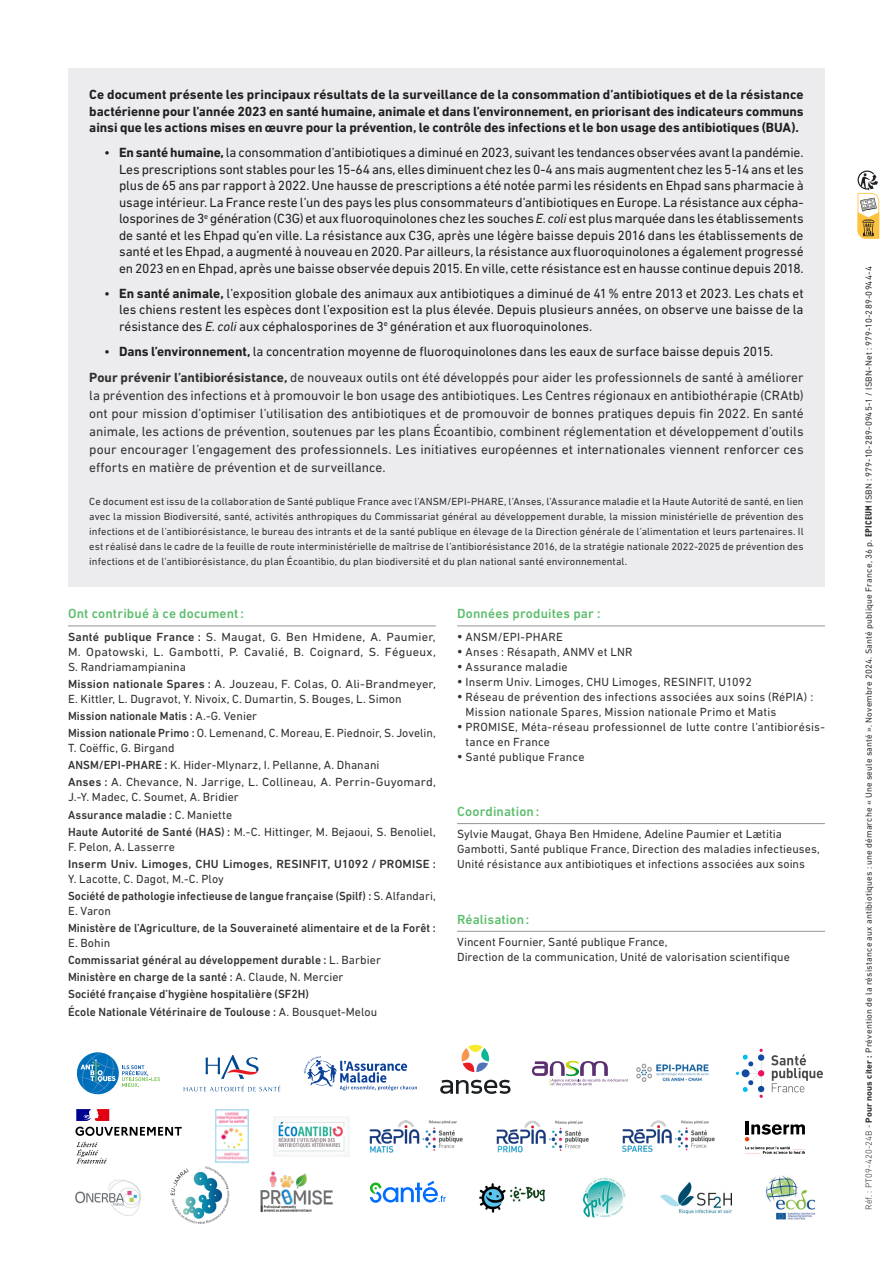
<style>
.page{position:relative;width:893px;height:1263px;background:#fff}
.page>*{position:absolute;margin:0;border:0;box-sizing:border-box;transform-origin:0 0}
.t1{font:13.5px/16.5px "DIN Next LT Pro";letter-spacing:-.005em;color:#231f20;text-align:justify}
.t2{font:13.5px/18px "DIN Next LT Pro";color:#333233;text-align:justify}
._05-Texte_Courant{font:700 13.5px/16.5px "DIN Next LT Pro";letter-spacing:-.005em;color:#231f20;text-align:justify}
.t3{font:500 13.5px "DIN Next LT Pro";letter-spacing:.01em;color:#5dbd6d}
.contributions{font:12px/15px "DIN Next LT Pro";letter-spacing:.01em;color:#333233}
.contributions-2{font:500 12px/15px "DIN Next LT Pro";letter-spacing:.005em;color:#333233}
.contributions-3{font:12px/15px "DIN Next LT Pro";letter-spacing:.01em;color:#333233;scale:1.05 1}
.contributions-4{font:500 12px/15px "DIN Next LT Pro";letter-spacing:.005em;color:#333233;scale:.96 1}
.t4{font:10.5px/15px "DIN Next LT Pro";letter-spacing:.01em;color:#333233;text-align:justify}
.t5{font:9px "DIN Next LT Pro";letter-spacing:.025em;color:#333233}
.s1{font-weight:700}
.s2{font-style:italic}
.s3{font-weight:500}
.s4{font-weight:400}
.s5{font-weight:300}
.s6{font-family:"Epiceum"}
</style>
<div class="page">
<svg style="left:76px;top:1142px;width:31px;height:21px"></svg>
<svg style="left:75px;top:1109px;width:107px;height:27px"></svg>
<div style="left:68px;top:68px;width:757px;height:518px;background:#ececee"></div>
<hr style="left:68px;top:626px;width:368px;height:1px;background:#919698">
<hr style="left:457px;top:823px;width:368px;height:1px;background:#919698">
<hr style="left:457px;top:931px;width:368px;height:1px;background:#919698">
<hr style="left:457px;top:626px;width:368px;height:1px;background:#919698">
<svg style="left:76px;top:1052px;width:84px;height:43px"></svg>
<svg style="left:184px;top:1085px;width:96px;height:6px"></svg>
<svg style="left:206px;top:1055px;width:53px;height:24px"></svg>
<img style="left:766px;top:1175px;width:49px;height:45px">
<img style="left:75px;top:1180px;width:65px;height:35px">
<img style="left:582px;top:1178px;width:44px;height:40px">
<svg style="left:370px;top:1181px;width:76px;height:22px"></svg>
<img style="left:479px;top:1183px;width:67px;height:29px">
<img style="left:660px;top:1182px;width:71px;height:31px">
<img style="left:273px;top:1116px;width:76px;height:40px">
<img style="left:215px;top:1110px;width:34px;height:53px">
<img style="left:369px;top:1120px;width:94px;height:33px">
<img style="left:496px;top:1120px;width:93px;height:33px">
<img style="left:622px;top:1120px;width:93px;height:32px">
<img style="left:260px;top:1171px;width:73px;height:42px">
<img style="left:170px;top:1166px;width:60px;height:58px">
<svg style="left:440px;top:1080px;width:70px;height:14px"></svg>
<svg style="left:461px;top:1045px;width:28px;height:27px"></svg>
<svg style="left:304px;top:1056px;width:113px;height:34px"></svg>
<hr style="left:745px;top:1121px;width:4px;height:13px;background:#000">
<svg style="left:745px;top:1124px;width:60px;height:30px"></svg>
<svg style="left:736px;top:1049px;width:28px;height:49px"></svg>
<svg style="left:771px;top:1054px;width:52px;height:38px"></svg>
<svg style="left:857px;top:170px;width:23px;height:69px"></svg>
<svg style="left:532px;top:1061px;width:96px;height:25px"></svg>
<img style="left:636px;top:1063px;width:73px;height:19px">
<p class="_05-Texte_Courant" style="left:89px;top:87px;width:716px">Ce document présente les principaux résultats de la surveillance de la consommation d’antibiotiques et de la résistance bactérienne pour l’année 2023 en santé humaine, animale et dans l’environnement, en priorisant des indicateurs communs ainsi que les actions mises en œuvre pour la prévention, le contrôle des infections et le bon usage des antibiotiques (BUA).</p>
<p class="t1" style="left:119px;top:144px;width:686px;text-indent:-15px">• <span class="s1">En santé humaine,</span> la consommation d’antibiotiques a diminué en 2023, suivant les tendances observées avant la pandémie.<br>Les prescriptions sont stables pour les 15-64 ans, elles diminuent chez les 0-4 ans mais augmentent chez les 5-14 ans et les plus de 65 ans par rapport à 2022. Une hausse de prescriptions a été notée parmi les résidents en Ehpad sans pharmacie à usage intérieur. La France reste l’un des pays les plus consommateurs d’antibiotiques en Europe. La résistance aux cépha&shy;losporines de 3<sup>e</sup> génération (C3G) et aux fluoroquinolones chez les souches <span class="s2">E. coli</span> est plus marquée dans les établissements de santé et les Ehpad qu’en ville. La résistance aux C3G, après une légère baisse depuis 2016 dans les établissements de santé et les Ehpad, a augmenté à nouveau en 2020. Par ailleurs, la résistance aux fluoroquinolones a également progressé en 2023 en en Ehpad, après une baisse observée depuis 2015. En ville, cette résistance est en hausse continue depuis 2018.</p>
<p class="t1" style="left:119px;top:285px;width:686px;text-indent:-15px">• <span class="s1">En santé animale,</span> l’exposition globale des animaux aux antibiotiques a diminué de 41% entre 2013 et 2023. Les chats et les chiens restent les espèces dont l’exposition est la plus élevée. Depuis plusieurs années, on observe une baisse de la résistance des <span class="s2">E. coli</span> aux céphalosporines de 3<sup>e</sup> génération et aux fluoroquinolones.</p>
<p class="t1" style="left:104px;top:343px;width:671px">• <span class="s1">Dans l’environnement,</span> la concentration moyenne de fluoroquinolones dans les eaux de surface baisse depuis 2015.</p>
<p class="t2" style="left:89px;top:369px;width:716px"><span class="s1">Pour prévenir l’antibiorésistance,</span> de nouveaux outils ont été développés pour aider les professionnels de santé à améliorer la prévention des infections et à promouvoir le bon usage des antibiotiques. Les Centres régionaux en antibiothérapie (CRAtb) ont pour mission d’optimiser l’utilisation des antibiotiques et de promouvoir de bonnes pratiques depuis fin 2022. En santé animale, les actions de prévention, soutenues par les plans Écoantibio, combinent réglementation et développement d’outils pour encourager l’engagement des professionnels. Les initiatives européennes et internationales viennent renforcer ces efforts en matière de prévention et de surveillance.</p>
<p class="t4" style="left:89px;top:494px;width:716px">Ce document est issu de la collaboration de Santé publique France avec l’ANSM/EPI-PHARE, l’Anses, l’Assurance maladie et la Haute Autorité de santé, en lien avec la mission Biodiversité, santé, activités anthropiques du Commissariat général au développement durable, la mission ministérielle de prévention des infections et de l’antibiorésistance, le bureau des intrants et de la santé publique en élevage de la Direction générale de l’alimentation et leurs partenaires. Il est réalisé dans le cadre de la feuille de route interministérielle de maîtrise de l’antibiorésistance 2016, de la stratégie nationale 2022-2025 de prévention des infections et de l’antibiorésistance, du plan Écoantibio, du plan biodiversité et du plan national santé environnemental.</p>
<p class="t3" style="left:68px;top:606px;width:177px">Ont contribué à ce document:</p>
<p class="contributions-3" style="left:68px;top:629px;width:352px;text-align:justify"><span class="s3">Santé publique France :</span> S. Maugat, G. Ben Hmidene, A. Paumier, M. Opatowski, L. Gambotti, P. Cavalié, B. Coignard, S. Fégueux, S. Randriamampianina</p>
<p class="contributions-3" style="left:68px;top:676px;width:352px"><span class="s3">Mission nationale Spares :</span> A. Jouzeau, F. Colas, O. Ali-Brandmeyer,<br>E. Kittler, L. Dugravot, Y. Nivoix, C. Dumartin, S. Bouges, L. Simon</p>
<p class="contributions-2" style="left:68px;top:708px;width:191px">Mission nationale Matis : <span class="s4">A.-G. Venier</span></p>
<p class="contributions" style="left:68px;top:725px;width:369px"><span class="s3">Mission nationale Primo :</span> O. Lemenand, C. Moreau, E. Piednoir, S. Jovelin,<br>T. Coëffic, G. Birgand</p>
<p class="contributions" style="left:68px;top:757px;width:313px"><span class="s3">ANSM/EPI-PHARE :</span> K. Hider-Mlynarz, I. Pellanne, A. Dhanani</p>
<p class="contributions-3" style="left:68px;top:775px;width:352px"><span class="s3">Anses :</span> A. Chevance, N. Jarrige, L. Collineau, A. Perrin-Guyomard,<br>J.-Y. Madec, C. Soumet, A. Bridier</p>
<p class="contributions-2" style="left:68px;top:807px;width:166px">Assurance maladie : <span class="s4">C. Maniette</span></p>
<p class="contributions" style="left:68px;top:824px;width:369px"><span class="s3">Haute Autorité de Santé (HAS) :</span> M.-C. Hittinger, M. Bejaoui, S. Benoliel,<br>F. Pelon, A. Lasserre</p>
<p class="contributions-2" style="left:68px;top:856px;width:369px">Inserm Univ. Limoges, CHU Limoges, RESINFIT, U1092 / PROMISE :<br><span class="s4">Y. Lacotte, C. Dagot, M.-C. Ploy</span></p>
<p class="contributions-4" style="left:68px;top:888px;width:385px">Société de pathologie infectieuse de langue française (Spilf) : <span class="s4">S. Alfandari,<br>E. Varon</span></p>
<p class="contributions-2" style="left:68px;top:920px;width:369px">Ministère de l’Agriculture, de la Souveraineté alimentaire et de la Forêt :<br><span class="s4">E. Bohin</span></p>
<p class="contributions-2" style="left:68px;top:952px;width:314px">Commissariat général au développement durable : <span class="s4">L. Barbier</span></p>
<p class="contributions-2" style="left:68px;top:970px;width:277px">Ministère en charge de la santé : <span class="s4">A. Claude, N. Mercier</span></p>
<p class="contributions-2" style="left:68px;top:987px;width:242px">Société française d’hygiène hospitalière (SF2H)</p>
<p class="contributions-2" style="left:68px;top:1004px;width:311px">École Nationale Vétérinaire de Toulouse : <span class="s4">A. Bousquet-Melou</span></p>
<p class="t3" style="left:457px;top:606px;width:145px">Données produites par :</p>
<p class="contributions" style="left:466px;top:629px;width:99px">ANSM/EPI-PHARE</p>
<p class="contributions" style="left:466px;top:644px;width:169px">Anses : Résapath, ANMV et LNR</p>
<p class="contributions" style="left:466px;top:659px;width:104px">Assurance maladie</p>
<p class="contributions" style="left:466px;top:674px;width:288px">Inserm Univ. Limoges, CHU Limoges, RESINFIT, U1092</p>
<p class="contributions" style="left:466px;top:689px;width:349px">Réseau de prévention des infections associées aux soins (RéPIA) :<br>Mission nationale Spares, Mission nationale Primo et Matis</p>
<p class="contributions" style="left:466px;top:719px;width:361px">PROMISE, Méta-réseau professionnel de lutte contre l’antibiorésis&shy;tance en France</p>
<p class="contributions" style="left:466px;top:749px;width:120px">Santé publique France</p>
<p class="t3" style="left:457px;top:804px;width:84px">Coordination:</p>
<p class="contributions" style="left:457px;top:827px;width:364px">Sylvie Maugat, Ghaya Ben Hmidene, Adeline Paumier et Lætitia<br>Gambotti, Santé publique France, Direction des maladies infectieuses,<br>Unité résistance aux antibiotiques et infections associées aux soins</p>
<p class="t3" style="left:457px;top:911px;width:74px">Réalisation:</p>
<p class="contributions" style="left:457px;top:934px;width:334px">Vincent Fournier, Santé publique France,<br>Direction de la communication, Unité de valorisation scientifique</p>
<p class="t5" style="left:863px;top:1210px;width:945px;rotate:-90deg"><span class="s5">Réf. : PT09-420-24B -</span> <span class="s1">Pour nous citer :</span> Prévention de la résistance aux antibiotiques : une démarche « Une seule santé ». Novembre 2024. Santé publique France, 36 p. <span class="s6">epiceum</span> ISBN : 979-10-289-0945-1 / ISBN-Net : 979-10-289-0944-4</p>
</div>
